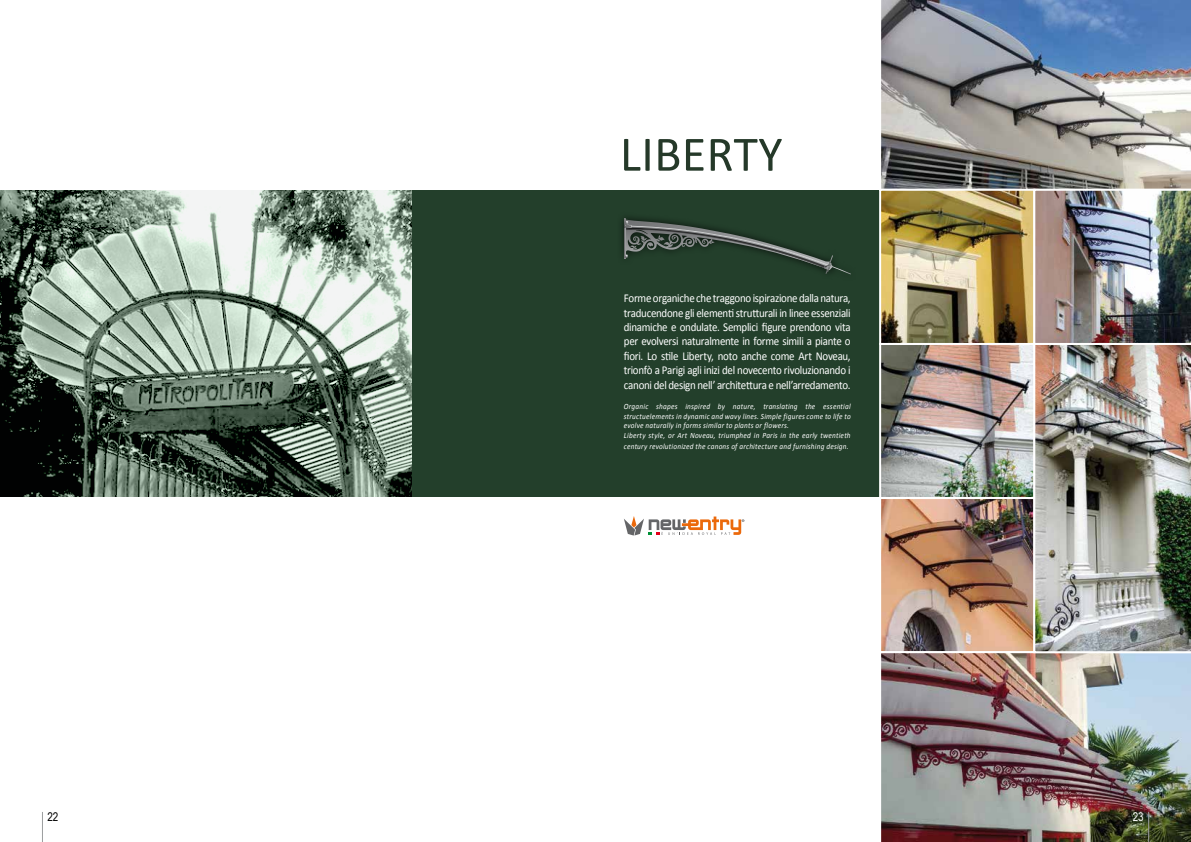
<style>
.page{position:relative;width:1191px;height:842px;background:#fff}
.page>*{position:absolute;margin:0;border:0;box-sizing:border-box;transform-origin:0 0}
.t1{font:50px "Calibri";letter-spacing:.005em;color:#253929}
.t2{font:12px/14.4px "Calibri";letter-spacing:-.025em;color:#fff;text-align:justify;scale:.91 1}
.t3{font:12px "Arial Narrow";color:#000}
.t4{font:12px "Arial Narrow";color:#fff}
.t5{font:italic 8px/9.6px "Calibri";letter-spacing:.03em;color:#fff;scale:.91 1}
</style>
<div class="page">
<div style="left:0;top:191px;width:1191px;height:306px;background:#233f2b"></div>
<svg style="left:624px;top:218px;width:227px;height:56px"></svg>
<svg style="left:624px;top:516px;width:120px;height:20px"></svg>
<img style="left:882px;top:192px;width:150px;height:458px">
<img style="left:881px;top:0;width:310px;height:189px">
<div style="left:879px;top:343px;width:156px;height:156px;border:2px solid #fff"></div>
<div style="left:879px;top:497px;width:156px;height:156px;border:2px solid #fff"></div>
<div style="left:879px;top:189px;width:156px;height:156px;border:2px solid #fff"></div>
<img style="left:879px;top:651px;width:312px;height:191px">
<img style="left:1033px;top:345px;width:158px;height:308px">
<img style="left:1033px;top:189px;width:158px;height:156px">
<img style="left:0;top:191px;width:411px;height:306px">
<hr style="left:42px;top:812px;width:1px;height:30px;background:#9c9e9f">
<hr style="left:1148px;top:812px;width:1px;height:30px;background:#9c9e9f">
<h1 class="t1" style="left:620px;top:122px;width:164px">LIBERTY</h1>
<p class="t2" style="left:624px;top:291px;width:251px">Forme organiche che traggono ispirazione dalla natura, traducendone gli elementi strutturali in linee essenziali dinamiche e ondulate. Semplici figure prendono vita per evolversi naturalmente in forme simili a piante o fiori. Lo stile Liberty, noto anche come Art Noveau, trionfò a Parigi agli inizi del novecento rivoluzionando i canoni del design nell’ architettura e nell’arredamento.</p>
<p class="t5" style="left:624px;top:401px;width:251px">Organic shapes inspired by nature, translating the essential structuelements in dynamic and wavy lines. Simple figures come to life to evolve naturally in forms similar to plants or flowers.<br>Liberty style, or Art Noveau, triumphed in Paris in the early twentieth</p>
<p class="t5" style="left:624px;top:441px;width:249px">century revolutionized the canons of architecture and furnishing design.</p>
<p class="t3" style="left:47px;top:808px;width:12px">22</p>
<p class="t4" style="left:1132px;top:808px;width:12px">23</p>
</div>
